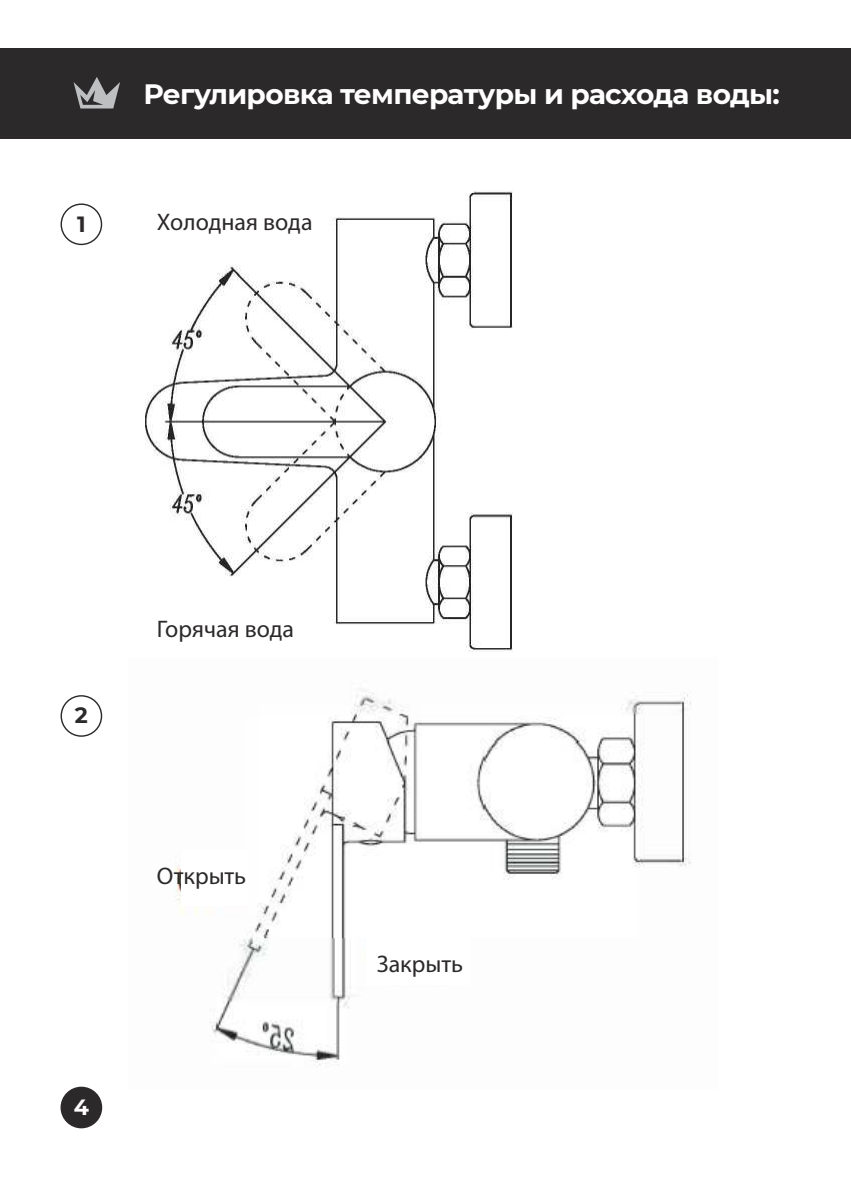
<style>
.page{position:relative;width:851px;height:1191px;background:#fff}
.page>*{position:absolute;margin:0;border:0;box-sizing:border-box;transform-origin:0 0}
.t1{font:700 28px "Montserrat";letter-spacing:-.025em;color:#fff}
.t2{font:24px "Myriad Pro";color:#2c292a}
.t3{font:700 22px "Montserrat";color:#2c292a}
.t4{font:700 22px "Montserrat";color:#fff}
</style>
<div class="page">
<div style="left:0;top:49px;width:850px;height:90px;background:#2c292a"></div>
<svg style="left:74px;top:77px;width:46px;height:31px"></svg>
<div style="left:61px;top:1087px;width:40px;height:40px;background:#2c292a;border-radius:50%"></div>
<div style="left:61px;top:1086px;width:41px;height:42px;border:1px solid #2c292a;border-radius:50%"></div>
<img style="left:145px;top:191px;width:368px;height:460px">
<div style="left:61px;top:203px;width:41px;height:42px;border:1px solid #2c292a;border-radius:50%"></div>
<div style="left:61px;top:695px;width:41px;height:42px;border:1px solid #2c292a;border-radius:50%"></div>
<img style="left:174px;top:690px;width:517px;height:377px">
<div style="left:265px;top:234px;width:57px;height:41px;background:#fff"></div>
<div style="left:268px;top:567px;width:45px;height:42px;background:#fff"></div>
<div style="left:181px;top:850px;width:67px;height:56px;background:#fff"></div>
<div style="left:367px;top:932px;width:103px;height:52px;background:#fff"></div>
<p class="t3" style="left:77px;top:211px;width:10px">1</p>
<p class="t1" style="left:144px;top:74px;width:637px">Регулировка температуры и расхода воды:</p>
<p class="t2" style="left:157px;top:213px;width:157px">Холодная вода</p>
<p class="t3" style="left:75px;top:703px;width:14px">2</p>
<p class="t2" style="left:157px;top:619px;width:139px">Горячая вода</p>
<p class="t2" style="left:157px;top:866px;width:91px">Открыть</p>
<p class="t4" style="left:74px;top:1094px;width:17px">4</p>
<p class="t2" style="left:377px;top:955px;width:88px">Закрыть</p>
</div>
